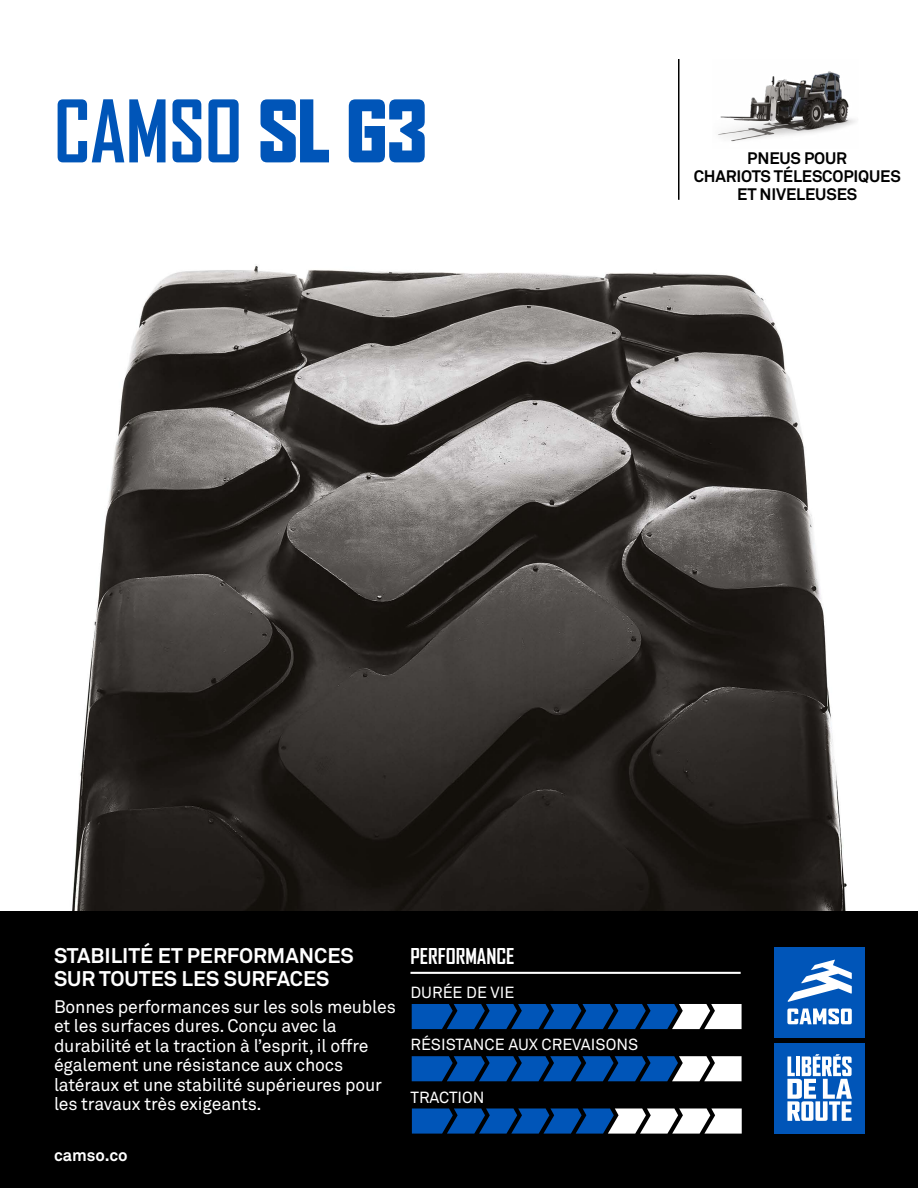
<style>
.page{position:relative;width:918px;height:1188px;background:#fff}
.page>*{position:absolute;margin:0;border:0;box-sizing:border-box;transform-origin:0 0}
.t1{font:700 82.5px "Agency FB";color:#0055b8;scale:.95 1}
.t2{font:700 21px/22.5px "Akkurat Office";color:#fff}
.t3{font:700 21px "Agency FB";color:#fff}
.t4{font:18px/19.5px "Akkurat Office";letter-spacing:-.01em;color:#fff}
.t5{font:700 16.65px "Akkurat Office";color:#fff}
.t6{font:700 16.5px/18px "Akkurat Office";letter-spacing:-.01em;color:#000;text-align:center}
.t7{font:15.9px "Akkurat Office";color:#fff}
.s1{font-weight:900}
</style>
<div class="page">
<img style="left:72px;top:265px;width:775px;height:646px">
<div style="left:0;top:911px;width:918px;height:277px;background:#000"></div>
<img style="left:718px;top:71px;width:138px;height:71px">
<hr style="left:410px;top:972px;width:331px;height:2px;background:#fff">
<svg style="left:412px;top:1004px;width:330px;height:25px;background:#2d67ac"></svg>
<svg style="left:412px;top:1056px;width:330px;height:25px;background:#2c67ab"></svg>
<svg style="left:412px;top:1108px;width:330px;height:26px;background:#547fb1"></svg>
<div style="left:775px;top:947px;width:90px;height:90px;background:#0055b8"></div>
<svg style="left:787px;top:1008px;width:65px;height:16px"></svg>
<svg style="left:788px;top:960px;width:64px;height:42px"></svg>
<div style="left:775px;top:1044px;width:90px;height:90px;background:#0055b8"></div>
<svg style="left:787px;top:1054px;width:65px;height:67px"></svg>
<hr style="left:678px;top:59px;width:2px;height:141px;background:#000">
<h1 class="t1" style="left:54px;top:83px;width:394px">CAMSO <span class="s1">SL G3</span></h1>
<p class="t6" style="left:694px;top:149px;width:209px">PNEUS POUR<br>CHARIOTS TÉLESCOPIQUES<br>ET NIVELEUSES</p>
<p class="t2" style="left:54px;top:945px;width:301px">STABILITÉ ET PERFORMANCES<br>SUR TOUTES LES SURFACES</p>
<p class="t4" style="left:54px;top:997px;width:343px">Bonnes performances sur les sols meubles et les surfaces dures. Conçu avec la durabilité et la traction à l’esprit, il offre également une résistance aux chocs latéraux et une stabilité supérieures pour les travaux très exigeants.</p>
<p class="t5" style="left:54px;top:1145px;width:75px">camso.co</p>
<p class="t3" style="left:410px;top:943px;width:105px">PERFORMANCE</p>
<p class="t7" style="left:410px;top:983px;width:105px">DURÉE DE VIE</p>
<p class="t7" style="left:410px;top:1035px;width:229px">RÉSISTANCE AUX CREVAISONS</p>
<p class="t7" style="left:410px;top:1088px;width:76px">TRACTION</p>
</div>
